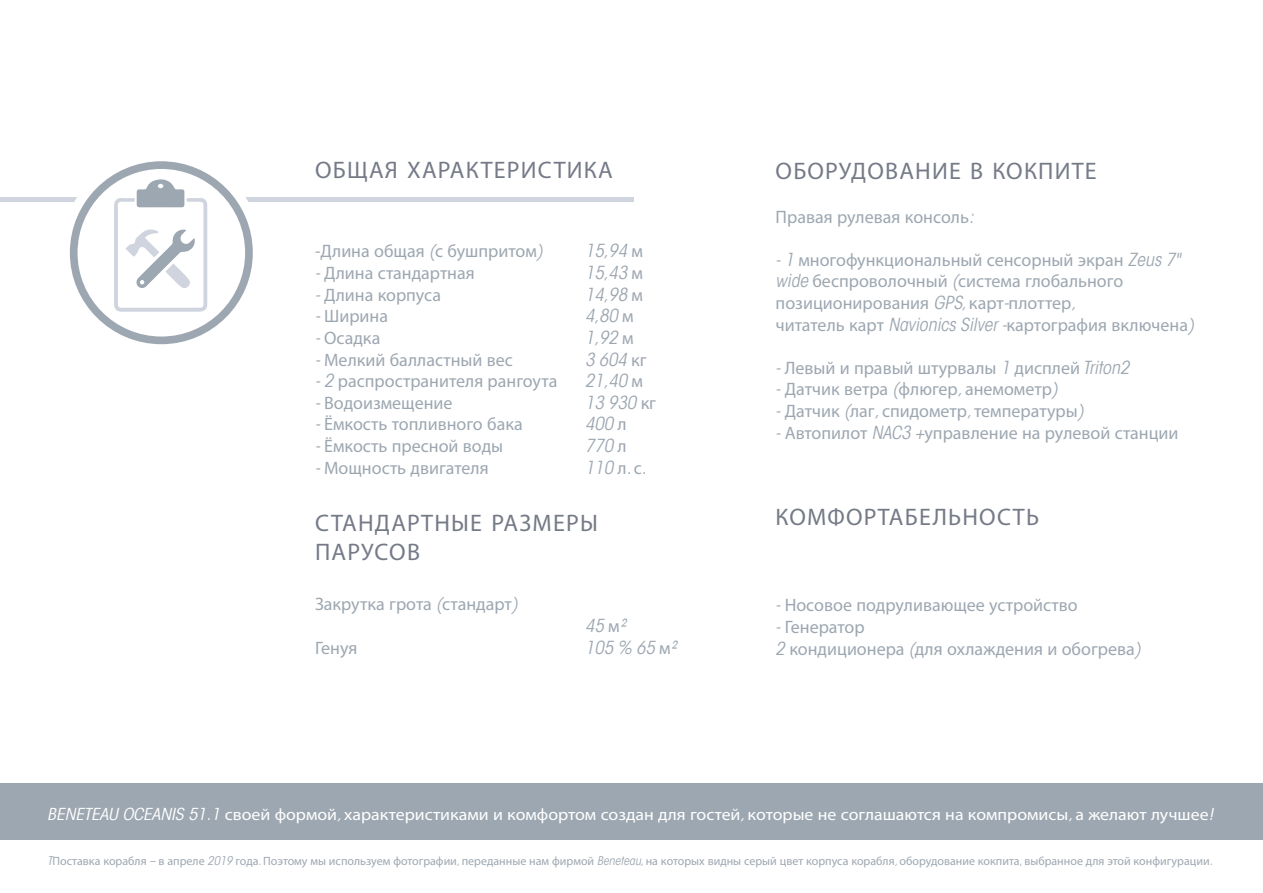
<style>
.page{position:relative;width:1263px;height:893px;background:#fff}
.page>*{position:absolute;margin:0;border:0;box-sizing:border-box;transform-origin:0 0}
.t1{font:24px/28.8px "Myriad Pro";letter-spacing:.05em;color:#757a87}
.t2{font:18px/21.6px "Myriad Pro";color:#9da7b1}
.t3{font:italic condensed 18px "ITC Avant Garde Std";color:#9da7b1}
.t4{font:16.5px "Myriad Pro";color:#fff;scale:1.08 1}
.t5{font:12px "Myriad Pro";color:#9da7b1}
.s1{font-family:"ITC Avant Garde Std";font-style:italic;font-stretch:condensed}
.s2{font-family:"Myriad Pro";font-style:normal;font-stretch:normal}
</style>
<div class="page">
<div style="left:0;top:197px;width:633px;height:5px;background:#cfd4de"></div>
<div style="left:0;top:783px;width:1263px;height:57px;background:#9da7b1"></div>
<svg style="left:70px;top:161px;width:183px;height:183px"></svg>
<h1 class="t1" style="left:315px;top:155px;width:299px">ОБЩАЯ ХАРАКТЕРИСТИКА</h1>
<p class="t2" style="left:315px;top:240px;width:229px">-Длина общая <span class="s1">(</span>с бушпритом<span class="s1">)</span></p>
<p class="t3" style="left:585px;top:240px;width:59px">15,94 <span class="s2">м</span></p>
<p class="t2" style="left:315px;top:262px;width:161px"><span class="s1">-</span> Длина стандартная</p>
<p class="t3" style="left:585px;top:262px;width:59px">15,43 <span class="s2">м</span></p>
<p class="t2" style="left:315px;top:284px;width:127px"><span class="s1">-</span> Длина корпуса</p>
<p class="t3" style="left:585px;top:283px;width:59px">14,98 <span class="s2">м</span></p>
<p class="t2" style="left:315px;top:305px;width:74px"><span class="s1">-</span> Ширина</p>
<p class="t3" style="left:585px;top:305px;width:50px">4,80 <span class="s2">м</span></p>
<p class="t2" style="left:315px;top:327px;width:67px"><span class="s1">-</span> Осадка</p>
<p class="t3" style="left:585px;top:327px;width:50px">1,92 <span class="s2">м</span></p>
<p class="t2" style="left:315px;top:348px;width:199px"><span class="s1">-</span> Мелкий балластный вес</p>
<p class="t3" style="left:585px;top:348px;width:63px">3 604 <span class="s2">кг</span></p>
<p class="t2" style="left:315px;top:370px;width:244px"><span class="s1">- 2</span> распространителя рангоута</p>
<p class="t3" style="left:585px;top:370px;width:59px">21,40 <span class="s2">м</span></p>
<p class="t2" style="left:315px;top:392px;width:139px"><span class="s1">-</span> Водоизмещение</p>
<p class="t3" style="left:585px;top:391px;width:73px">13 930 <span class="s2">кг</span></p>
<p class="t2" style="left:315px;top:413px;width:209px"><span class="s1">-</span> Ёмкость топливного бака</p>
<p class="t3" style="left:585px;top:413px;width:43px">400 <span class="s2">л</span></p>
<p class="t2" style="left:315px;top:435px;width:190px"><span class="s1">-</span> Ёмкость пресной воды</p>
<p class="t3" style="left:585px;top:435px;width:43px">770 <span class="s2">л</span></p>
<p class="t2" style="left:315px;top:456px;width:175px"><span class="s1">-</span> Мощность двигателя</p>
<p class="t3" style="left:585px;top:456px;width:63px">110 <span class="s2">л</span>. <span class="s2">с</span>.</p>
<h1 class="t1" style="left:315px;top:508px;width:284px">СТАНДАРТНЫЕ РАЗМЕРЫ<br>ПАРУСОВ</h1>
<p class="t2" style="left:315px;top:593px;width:204px">Закрутка грота <span class="s1">(</span>стандарт<span class="s1">)</span></p>
<p class="t3" style="left:585px;top:615px;width:42px">45 <span class="s2">м</span>²</p>
<p class="t2" style="left:315px;top:636px;width:44px">Генуя</p>
<p class="t3" style="left:585px;top:636px;width:93px">105 % 65 <span class="s2">м</span>²</p>
<h1 class="t1" style="left:776px;top:157px;width:323px">ОБОРУДОВАНИЕ В КОКПИТЕ</h1>
<p class="t2" style="left:776px;top:205px;width:200px">Правая рулевая консоль<span class="s1">:</span></p>
<p class="t2" style="left:776px;top:249px;width:420px"><span class="s1">- 1</span> многофункциональный сенсорный экран <span class="s1">Zeus 7" wide</span> беспроволочный <span class="s1">(</span>система глобального позиционирования <span class="s1">GPS,</span> карт<span class="s1">-</span>плоттер<span class="s1">,<br></span>читатель карт <span class="s1">Navionics Silver -</span>картография включена<span class="s1">)</span></p>
<p class="t2" style="left:776px;top:357px;width:355px"><span class="s1">-</span> Левый и правый штурвалы <span class="s1">1</span> дисплей <span class="s1">Triton2</span></p>
<p class="t2" style="left:776px;top:378px;width:284px"><span class="s1">-</span> Датчик ветра <span class="s1">(</span>флюгер<span class="s1">,</span> анемометр<span class="s1">)</span></p>
<p class="t2" style="left:776px;top:400px;width:310px"><span class="s1">-</span> Датчик <span class="s1">(</span>лаг<span class="s1">,</span> спидометр<span class="s1">,</span> температуры<span class="s1">)</span></p>
<p class="t2" style="left:776px;top:421px;width:404px"><span class="s1">-</span> Автопилот <span class="s1">NAC3 +</span>управление на рулевой станции</p>
<h1 class="t1" style="left:776px;top:502px;width:265px">КОМФОРТАБЕЛЬНОСТЬ</h1>
<p class="t2" style="left:776px;top:594px;width:304px"><span class="s1">-</span> Носовое подруливающее устройство</p>
<p class="t2" style="left:776px;top:616px;width:367px"><span class="s1">-</span> Генератор<br><span class="s1">2</span> кондиционера <span class="s1">(</span>для охлаждения и обогрева<span class="s1">)</span></p>
<p class="t4" style="left:47px;top:804px;width:1081px"><span class="s1">BENETEAU OCEANIS 51.1</span> своей формой<span class="s1">,</span> характеристиками и комфортом создан для гостей<span class="s1">,</span> которые не соглашаются на компромисы<span class="s1">,</span> а желают лучшее<span class="s1">!</span></p>
<p class="t5" style="left:48px;top:853px;width:1167px"><span class="s1">T</span>Поставка корабля <span class="s1">–</span> в апреле <span class="s1">2019</span> года<span class="s1">.</span> Поэтому мы используем фотографии<span class="s1">,</span> переданные нам фирмой <span class="s1">Beneteau,</span> на которых видны серый цвет корпуса корабля<span class="s1">,</span> оборудование кокпита<span class="s1">,</span> выбранное для этой конфигурации<span class="s1">.</span></p>
</div>
